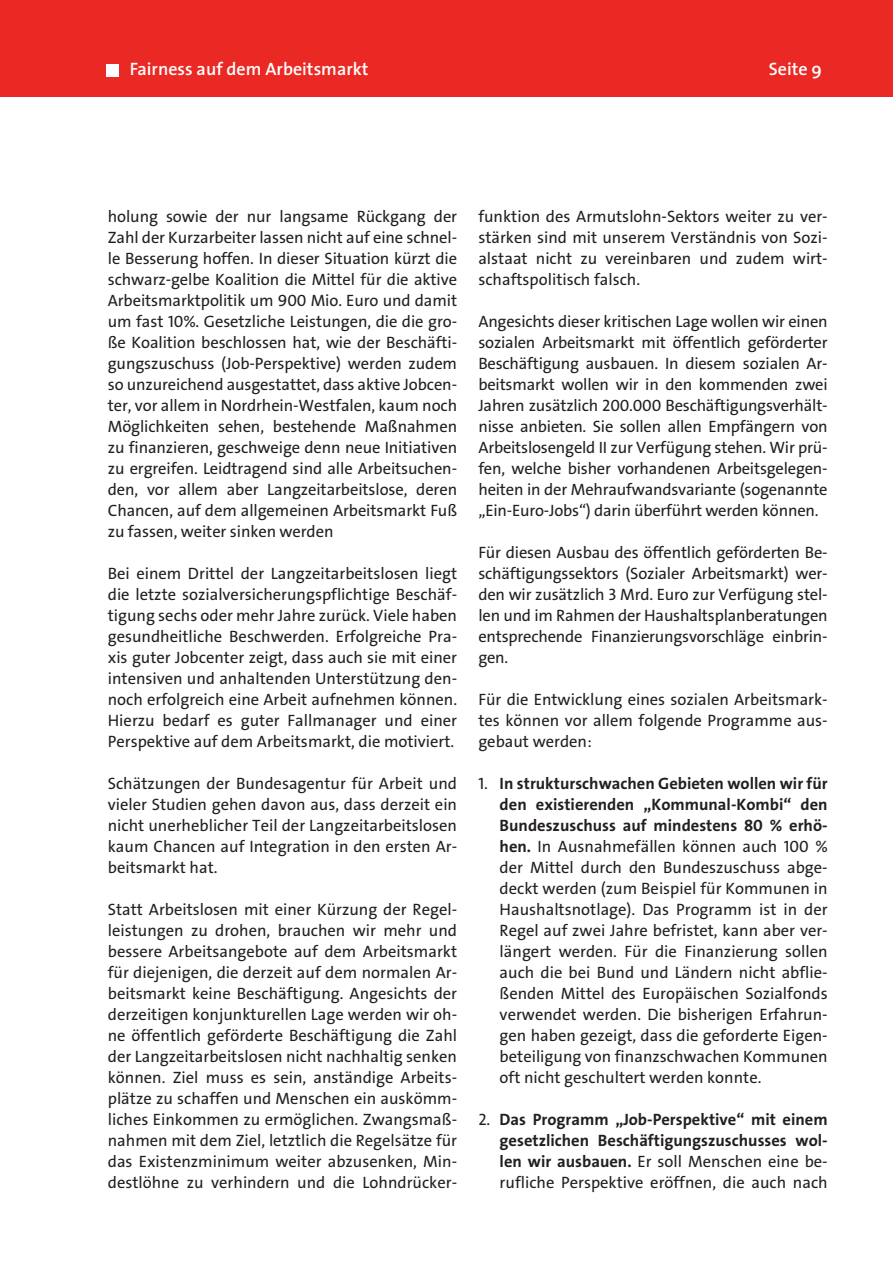
<style>
.page{position:relative;width:893px;height:1263px;background:#fff}
.page>*{position:absolute;margin:0;border:0;box-sizing:border-box;transform-origin:0 0}
.t1{font:600 18px "The Sans";color:#fff}
.t2{font:16.5px/21px "The Sans LP5 Plain";color:#231f20;text-align:justify}
.t3{font:16.5px/21px "The Sans LP7 Bld";color:#231f20;text-align:justify}
.s1{font-family:"The Sans LP5 Plain"}
.s2{font-family:"The Sans LP7 Bld"}
</style>
<div class="page">
<div style="left:0;top:0;width:893px;height:96px;background:#ea2924"></div>
<div style="left:106px;top:64px;width:13px;height:13px;background:#fff"></div>
<p class="t1" style="left:130px;top:62px;width:240px">Fairness auf dem Arbeitsmarkt</p>
<p class="t1" style="left:769px;top:62px;width:55px">Seite 9</p>
<p class="t2" style="left:108px;top:208px;width:351px">holung sowie der nur langsame Rückgang der Zahl der Kurzarbeiter lassen nicht auf eine schnel&shy;le Besserung hoffen. In dieser Situation kürzt die schwarz-gelbe Koalition die Mittel für die aktive Arbeitsmarktpolitik um 900 Mio. Euro und damit um fast 10%. Gesetzliche Leistungen, die die gro&shy;ße Koalition beschlossen hat, wie der Beschäfti&shy;gungszuschuss (Job-Perspektive) werden zudem so unzureichend ausgestattet, dass aktive Jobcen&shy;ter, vor allem in Nordrhein-Westfalen, kaum noch Möglichkeiten sehen, bestehende Maßnahmen zu finanzieren, geschweige denn neue Initiativen zu ergreifen. Leidtragend sind alle Arbeitsuchen&shy;den, vor allem aber Langzeitarbeitslose, deren Chancen, auf dem allgemeinen Arbeitsmarkt Fuß zu fassen, weiter sinken werden</p>
<p class="t2" style="left:108px;top:565px;width:351px">Bei einem Drittel der Langzeitarbeitslosen liegt die letzte sozialversicherungspflichtige Beschäf&shy;tigung sechs oder mehr Jahre zurück. Viele haben gesundheitliche Beschwerden. Erfolgreiche Pra&shy;xis guter Jobcenter zeigt, dass auch sie mit einer intensiven und anhaltenden Unterstützung den&shy;noch erfolgreich eine Arbeit aufnehmen können.<br>Hierzu bedarf es guter Fallmanager und einer Perspektive auf dem Arbeitsmarkt, die motiviert.</p>
<p class="t2" style="left:108px;top:775px;width:351px">Schätzungen der Bundesagentur für Arbeit und vieler Studien gehen davon aus, dass derzeit ein nicht unerheblicher Teil der Langzeitarbeitslosen kaum Chancen auf Integration in den ersten Ar&shy;beitsmarkt hat.</p>
<p class="t2" style="left:108px;top:901px;width:351px">Statt Arbeitslosen mit einer Kürzung der Regel&shy;leistungen zu drohen, brauchen wir mehr und bessere Arbeitsangebote auf dem Arbeitsmarkt für diejenigen, die derzeit auf dem normalen Ar&shy;beitsmarkt keine Beschäftigung. Angesichts der derzeitigen konjunkturellen Lage werden wir oh&shy;ne öffentlich geförderte Beschäftigung die Zahl der Langzeitarbeitslosen nicht nachhaltig senken können. Ziel muss es sein, anständige Arbeits&shy;plätze zu schaffen und Menschen ein auskömm&shy;liches Einkommen zu ermöglichen. Zwangsmaß&shy;nahmen mit dem Ziel, letztlich die Regelsätze für das Existenzminimum weiter abzusenken, Min&shy;destlöhne zu verhindern und die Lohndrücker-</p>
<p class="t2" style="left:478px;top:208px;width:351px">funktion des Armutslohn-Sektors weiter zu ver&shy;stärken sind mit unserem Verständnis von Sozi&shy;alstaat nicht zu vereinbaren und zudem wirt&shy;schaftspolitisch falsch.</p>
<p class="t2" style="left:478px;top:313px;width:351px">Angesichts dieser kritischen Lage wollen wir einen sozialen Arbeitsmarkt mit öffentlich geförderter Beschäftigung ausbauen. In diesem sozialen Ar&shy;beitsmarkt wollen wir in den kommenden zwei Jahren zusätzlich 200.000 Beschäftigungsverhält&shy;nisse anbieten. Sie sollen allen Empfängern von Arbeitslosengeld II zur Verfügung stehen. Wir prü&shy;fen, welche bisher vorhandenen Arbeitsgelegen&shy;heiten in der Mehraufwandsvariante (sogenannte „Ein-Euro-Jobs“) darin überführt werden können.</p>
<p class="t2" style="left:478px;top:544px;width:351px">Für diesen Ausbau des öffentlich geförderten Be&shy;schäftigungssektors (Sozialer Arbeitsmarkt) wer&shy;den wir zusätzlich 3 Mrd. Euro zur Verfügung stel&shy;len und im Rahmen der Haushaltsplanberatungen entsprechende Finanzierungsvorschläge einbrin&shy;gen.</p>
<p class="t2" style="left:478px;top:691px;width:351px">Für die Entwicklung eines sozialen Arbeitsmark&shy;tes können vor allem folgende Programme aus&shy;gebaut werden:</p>
<p class="t3" style="left:500px;top:775px;width:330px;text-indent:-21px"><span class="s1">1.</span> In strukturschwachen Gebieten wollen wir für den existierenden „Kommunal-Kombi“ den Bundeszuschuss auf mindestens 80 % erhö-</p>
<p class="t2" style="left:500px;top:838px;width:330px"><span class="s2">hen.</span> In Ausnahmefällen können auch 100 % der Mittel durch den Bundeszuschuss abge&shy;deckt werden (zum Beispiel für Kommunen in Haushaltsnotlage). Das Programm ist in der Regel auf zwei Jahre befristet, kann aber ver&shy;längert werden. Für die Finanzierung sollen auch die bei Bund und Ländern nicht abflie&shy;ßenden Mittel des Europäischen Sozialfonds verwendet werden. Die bisherigen Erfahrun&shy;gen haben gezeigt, dass die geforderte Eigen&shy;beteiligung von finanzschwachen Kommunen oft nicht geschultert werden konnte.</p>
<p class="t3" style="left:478px;top:1111px;width:351px;text-align:right"><span class="s1">2.</span> Das Programm „Job-Perspektive“ mit einem gesetzlichen Beschäftigungszuschusses wol-</p>
<p class="t2" style="left:500px;top:1153px;width:330px"><span class="s2">len wir ausbauen.</span> Er soll Menschen eine be&shy;rufliche Perspektive eröffnen, die auch nach</p>
</div>
